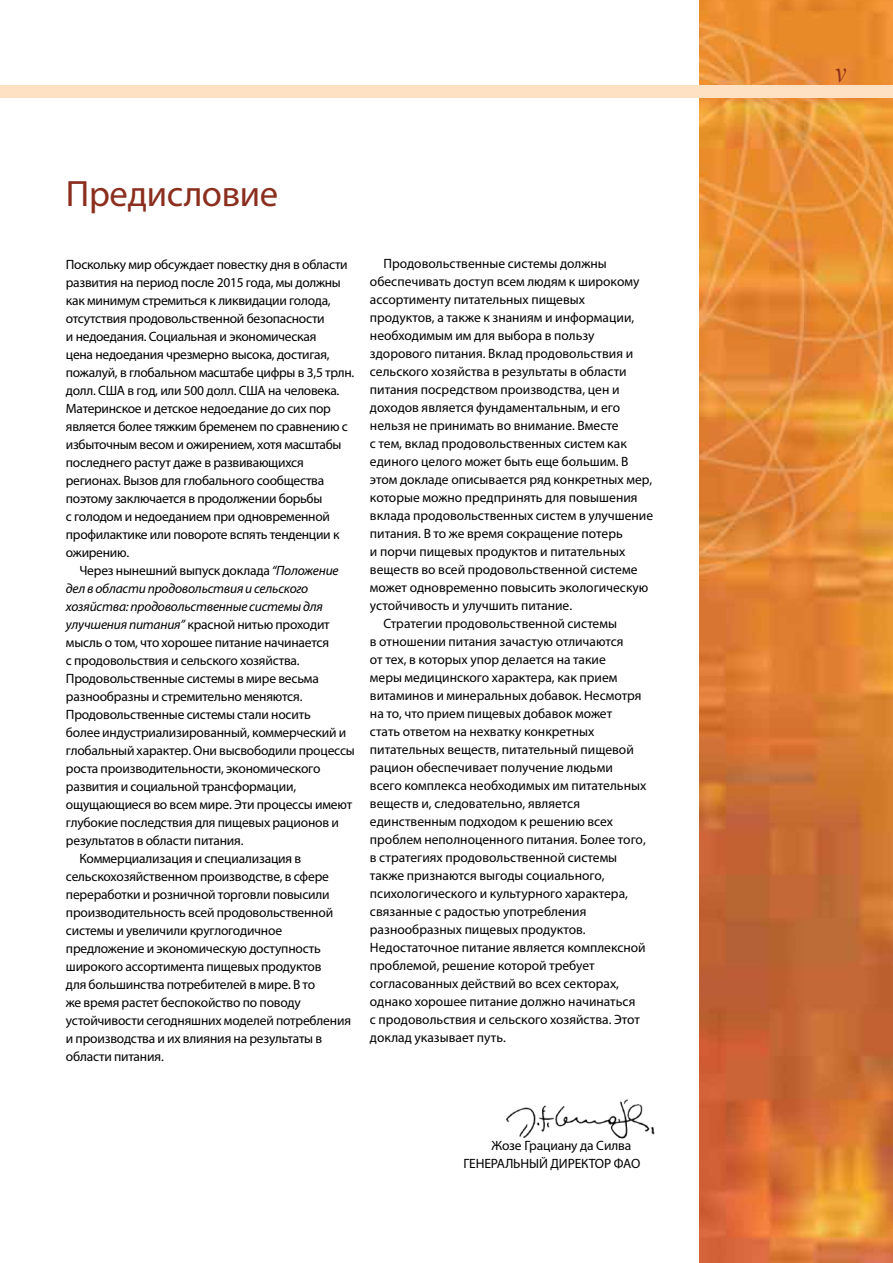
<style>
.page{position:relative;width:893px;height:1263px;background:#fff}
.page>*{position:absolute;margin:0;border:0;box-sizing:border-box;transform-origin:0 0}
.t1{font:36.75px "Myriad Pro";letter-spacing:-.01em;color:#8b2e1e}
.t2{font:italic 30px "Times New Roman";color:#8b2e1e;scale:.8 1}
.t3{font:13.5px/18px "Myriad Pro";letter-spacing:-.01em;color:#000}
.t4{font:italic 13.5px "Myriad Pro";letter-spacing:-.015em;color:#000}
.s1{font-style:italic}
</style>
<div class="page">
<img style="left:700px;top:0;width:193px;height:1263px">
<div style="left:0;top:85px;width:893px;height:13px;background:#fee0c3"></div>
<img style="left:506px;top:1099px;width:149px;height:40px">
<h1 class="t1" style="left:66px;top:171px;width:214px">Предисловие</h1>
<p class="t3" style="left:66px;top:255px;width:290px">Поскольку мир обсуждает повестку дня в области развития на период после 2015 года, мы должны как минимум стремиться к ликвидации голода, отсутствия продовольственной безопасности<br>и недоедания. Социальная и экономическая<br>цена недоедания чрезмерно высока, достигая, пожалуй, в глобальном масштабе цифры в 3,5 трлн. долл. США в год, или 500 долл. США на человека.<br>Материнское и детское недоедание до сих пор является более тяжким бременем по сравнению с избыточным весом и ожирением, хотя масштабы последнего растут даже в развивающихся регионах. Вызов для глобального сообщества поэтому заключается в продолжении борьбы<br>с голодом и недоеданием при одновременной профилактике или повороте вспять тенденции к ожирению.</p>
<p class="t3" style="left:79px;top:561px;width:261px">Через нынешний выпуск доклада <span class="s1">“Положение</span></p>
<p class="t4" style="left:66px;top:580px;width:244px">дел в области продовольствия и сельского</p>
<p class="t4" style="left:66px;top:598px;width:258px">хозяйства: продовольственные системы для</p>
<p class="t3" style="left:66px;top:615px;width:265px"><span class="s1">улучшения питания”</span> красной нитью проходит</p>
<p class="t3" style="left:66px;top:633px;width:265px">мысль о том, что хорошее питание начинается</p>
<p class="t3" style="left:66px;top:651px;width:235px">с продовольствия и сельского хозяйства.</p>
<p class="t3" style="left:66px;top:669px;width:254px">Продовольственные системы в мире весьма</p>
<p class="t3" style="left:66px;top:687px;width:238px">разнообразны и стремительно меняются.</p>
<p class="t3" style="left:66px;top:705px;width:246px">Продовольственные системы стали носить</p>
<p class="t3" style="left:66px;top:723px;width:282px">более индустриализированный, коммерческий и</p>
<p class="t3" style="left:66px;top:741px;width:290px">глобальный характер. Они высвободили процессы</p>
<p class="t3" style="left:66px;top:759px;width:256px">роста производительности, экономического</p>
<p class="t3" style="left:66px;top:777px;width:232px">развития и социальной трансформации,</p>
<p class="t3" style="left:66px;top:795px;width:288px">ощущающиеся во всем мире. Эти процессы имеют</p>
<p class="t3" style="left:66px;top:813px;width:274px">глубокие последствия для пищевых рационов и</p>
<p class="t3" style="left:66px;top:831px;width:179px">результатов в области питания.</p>
<p class="t3" style="left:79px;top:849px;width:223px">Коммерциализация и специализация в</p>
<p class="t3" style="left:66px;top:867px;width:265px">сельскохозяйственном производстве, в сфере</p>
<p class="t3" style="left:66px;top:885px;width:265px">переработки и розничной торговли повысили</p>
<p class="t3" style="left:66px;top:903px;width:269px">производительность всей продовольственной</p>
<p class="t3" style="left:66px;top:921px;width:218px">системы и увеличили круглогодичное</p>
<p class="t3" style="left:66px;top:939px;width:256px">предложение и экономическую доступность</p>
<p class="t3" style="left:66px;top:957px;width:257px">широкого ассортимента пищевых продуктов</p>
<p class="t3" style="left:66px;top:975px;width:251px">для большинства потребителей в мире. В то</p>
<p class="t3" style="left:66px;top:993px;width:236px">же время растет беспокойство по поводу</p>
<p class="t3" style="left:66px;top:1011px;width:287px">устойчивости сегодняшних моделей потребления</p>
<p class="t3" style="left:66px;top:1029px;width:258px">и производства и их влияния на результаты в</p>
<p class="t3" style="left:66px;top:1047px;width:99px">области питания.</p>
<p class="t3" style="left:383px;top:255px;width:225px">Продовольственные системы должны</p>
<p class="t3" style="left:370px;top:273px;width:271px">обеспечивать доступ всем людям к широкому</p>
<p class="t3" style="left:370px;top:291px;width:217px">ассортименту питательных пищевых</p>
<p class="t3" style="left:370px;top:309px;width:266px">продуктов, а также к знаниям и информации,</p>
<p class="t3" style="left:370px;top:327px;width:226px">необходимым им для выбора в пользу</p>
<p class="t3" style="left:370px;top:345px;width:265px">здорового питания. Вклад продовольствия и</p>
<p class="t3" style="left:370px;top:363px;width:258px">сельского хозяйства в результаты в области</p>
<p class="t3" style="left:370px;top:381px;width:251px">питания посредством производства, цен и</p>
<p class="t3" style="left:370px;top:399px;width:252px">доходов является фундаментальным, и его</p>
<p class="t3" style="left:370px;top:417px;width:250px">нельзя не принимать во внимание. Вместе</p>
<p class="t3" style="left:370px;top:435px;width:258px">с тем, вклад продовольственных систем как</p>
<p class="t3" style="left:370px;top:453px;width:260px">единого целого может быть еще большим. В</p>
<p class="t3" style="left:370px;top:471px;width:284px">этом докладе описывается ряд конкретных мер,</p>
<p class="t3" style="left:370px;top:489px;width:269px">которые можно предпринять для повышения</p>
<p class="t3" style="left:370px;top:507px;width:285px">вклада продовольственных систем в улучшение</p>
<p class="t3" style="left:370px;top:525px;width:254px">питания. В то же время сокращение потерь</p>
<p class="t3" style="left:370px;top:543px;width:257px">и порчи пищевых продуктов и питательных</p>
<p class="t3" style="left:370px;top:561px;width:269px">веществ во всей продовольственной системе</p>
<p class="t3" style="left:370px;top:579px;width:280px">может одновременно повысить экологическую</p>
<p class="t3" style="left:370px;top:597px;width:204px">устойчивость и улучшить питание.</p>
<p class="t3" style="left:383px;top:615px;width:235px">Стратегии продовольственной системы</p>
<p class="t3" style="left:370px;top:633px;width:255px">в отношении питания зачастую отличаются</p>
<p class="t3" style="left:370px;top:651px;width:237px">от тех, в которых упор делается на такие</p>
<p class="t3" style="left:370px;top:669px;width:249px">меры медицинского характера, как прием</p>
<p class="t3" style="left:370px;top:687px;width:273px">витаминов и минеральных добавок. Несмотря</p>
<p class="t3" style="left:370px;top:705px;width:244px">на то, что прием пищевых добавок может</p>
<p class="t3" style="left:370px;top:723px;width:226px">стать ответом на нехватку конкретных</p>
<p class="t3" style="left:370px;top:741px;width:265px">питательных веществ, питательный пищевой</p>
<p class="t3" style="left:370px;top:759px;width:244px">рацион обеспечивает получение людьми</p>
<p class="t3" style="left:370px;top:777px;width:278px">всего комплекса необходимых им питательных</p>
<p class="t3" style="left:370px;top:795px;width:212px">веществ и, следовательно, является</p>
<p class="t3" style="left:370px;top:813px;width:245px">единственным подходом к решению всех</p>
<p class="t3" style="left:370px;top:830px;width:277px">проблем неполноценного питания. Более того,</p>
<p class="t3" style="left:370px;top:848px;width:249px">в стратегиях продовольственной системы</p>
<p class="t3" style="left:370px;top:866px;width:236px">также признаются выгоды социального,</p>
<p class="t3" style="left:370px;top:884px;width:259px">психологического и культурного характера,</p>
<p class="t3" style="left:370px;top:902px;width:218px">связанные с радостью употребления</p>
<p class="t3" style="left:370px;top:920px;width:217px">разнообразных пищевых продуктов.</p>
<p class="t3" style="left:370px;top:938px;width:277px">Недостаточное питание является комплексной</p>
<p class="t3" style="left:370px;top:956px;width:226px">проблемой, решение которой требует</p>
<p class="t3" style="left:370px;top:974px;width:251px">согласованных действий во всех секторах,</p>
<p class="t3" style="left:370px;top:992px;width:267px">однако хорошее питание должно начинаться</p>
<p class="t3" style="left:370px;top:1010px;width:272px">с продовольствия и сельского хозяйства. Этот</p>
<p class="t3" style="left:370px;top:1028px;width:137px">доклад указывает путь.</p>
<p class="t3" style="left:463px;top:1136px;width:178px;text-indent:28px">Жозе Грациану да Силва<br>ГЕНЕРАЛ ЬНЫЙ ДИРЕКТОР ФАО</p>
<h2 class="t2" style="left:835px;top:51px;width:15px">v</h2>
</div>
